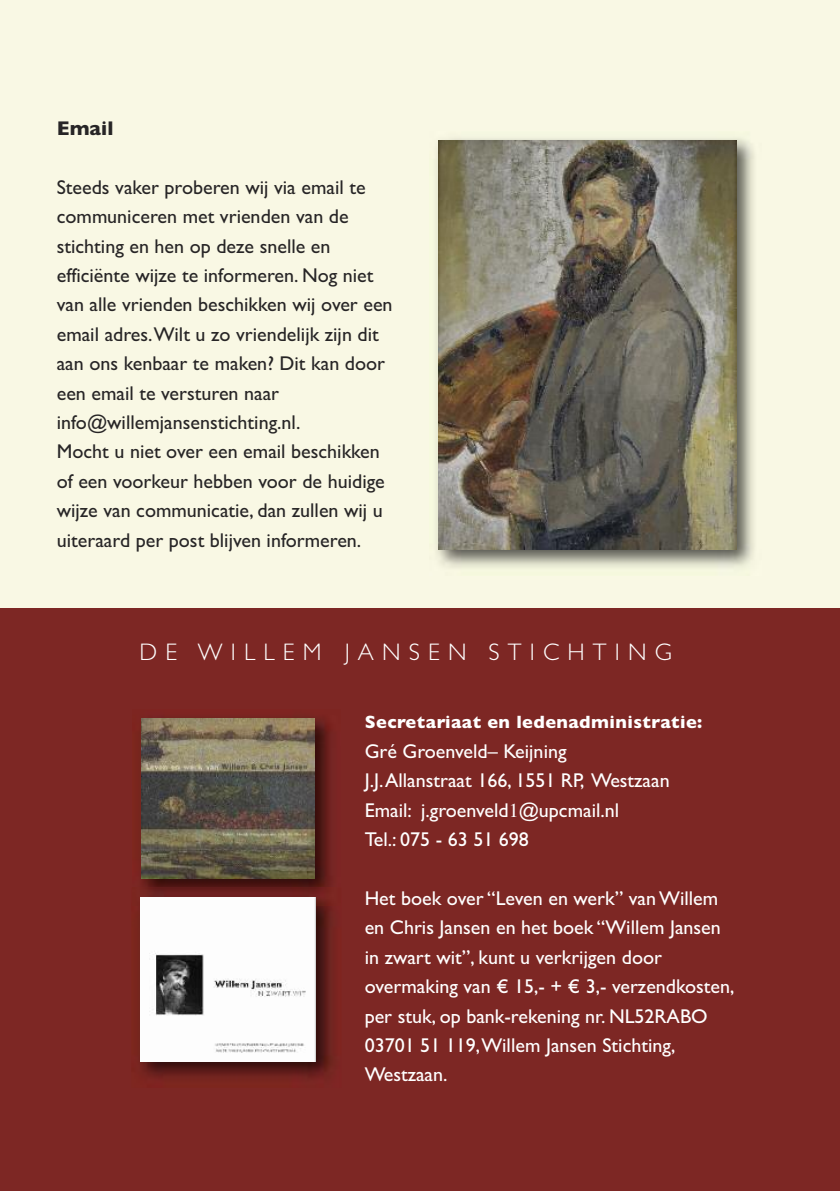
<style>
.page{position:relative;width:840px;height:1191px;background:#fff}
.page>*{position:absolute;margin:0;border:0;box-sizing:border-box;transform-origin:0 0}
.t1{font:300 24px "Gill Sans";letter-spacing:.34em;color:#fff}
.t2{font:20px/29.4px "Gill Sans";color:#272526}
.t3{font:20px/29.4px "Gill Sans";color:#fff}
.t4{font:700 20px "Gill Sans";color:#272526}
.t5{font:700 18px "Gill Sans";letter-spacing:.025em;color:#fff}
.s1{font-family:"Times"}
</style>
<div class="page">
<div style="left:0;top:0;width:839px;height:608px;background:#f9f8e4"></div>
<div style="left:0;top:608px;width:839px;height:583px;background:#7d2724"></div>
<img style="left:139px;top:716px;width:195px;height:363px">
<img style="left:141px;top:718px;width:173px;height:161px">
<img style="left:139px;top:887px;width:195px;height:18px">
<img style="left:140px;top:897px;width:175px;height:164px">
<img style="left:435px;top:138px;width:319px;height:430px">
<img style="left:438px;top:141px;width:297px;height:408px">
<p class="t4" style="left:57px;top:116px;width:58px">Email</p>
<p class="t2" style="left:57px;top:172px;width:337px">Steeds vaker proberen wij via email te communiceren met vrienden van de stichting en hen op deze snelle en efficiënte wijze te informeren. Nog niet van alle vrienden beschikken wij over een email adres.Wilt u zo vriendelijk zijn dit aan ons kenbaar te maken? Dit kan door een email te versturen naar info@willemjansenstichting.nl.<br>Mocht u niet over een email beschikken of een voorkeur hebben voor de huidige wijze van communicatie, dan zullen wij u uiteraard per post blijven informeren.</p>
<p class="t1" style="left:139px;top:638px;width:533px">DE WILLEM JANSEN STICHTING</p>
<p class="t5" style="left:364px;top:711px;width:339px">Secretariaat en ledenadministratie:</p>
<p class="t3" style="left:364px;top:736px;width:306px">Gré Groenveld– Keijning<br>J.J.Allanstraat 166, 1551 RP, Westzaan<br>Email: j.groenveld<span class="s1">1</span>@upcmail.nl<br>Tel.: 075 - 63 51 698</p>
<p class="t3" style="left:364px;top:883px;width:371px">Het boek over “Leven en werk” vanWillem en Chris Jansen en het boek “Willem Jansen in zwart wit”, kunt u verkrijgen door overmaking van € 15,- + € 3,- verzendkosten, per stuk, op bank-rekening nr. NL52RABO 03701 51 119,Willem Jansen Stichting, Westzaan.</p>
</div>
